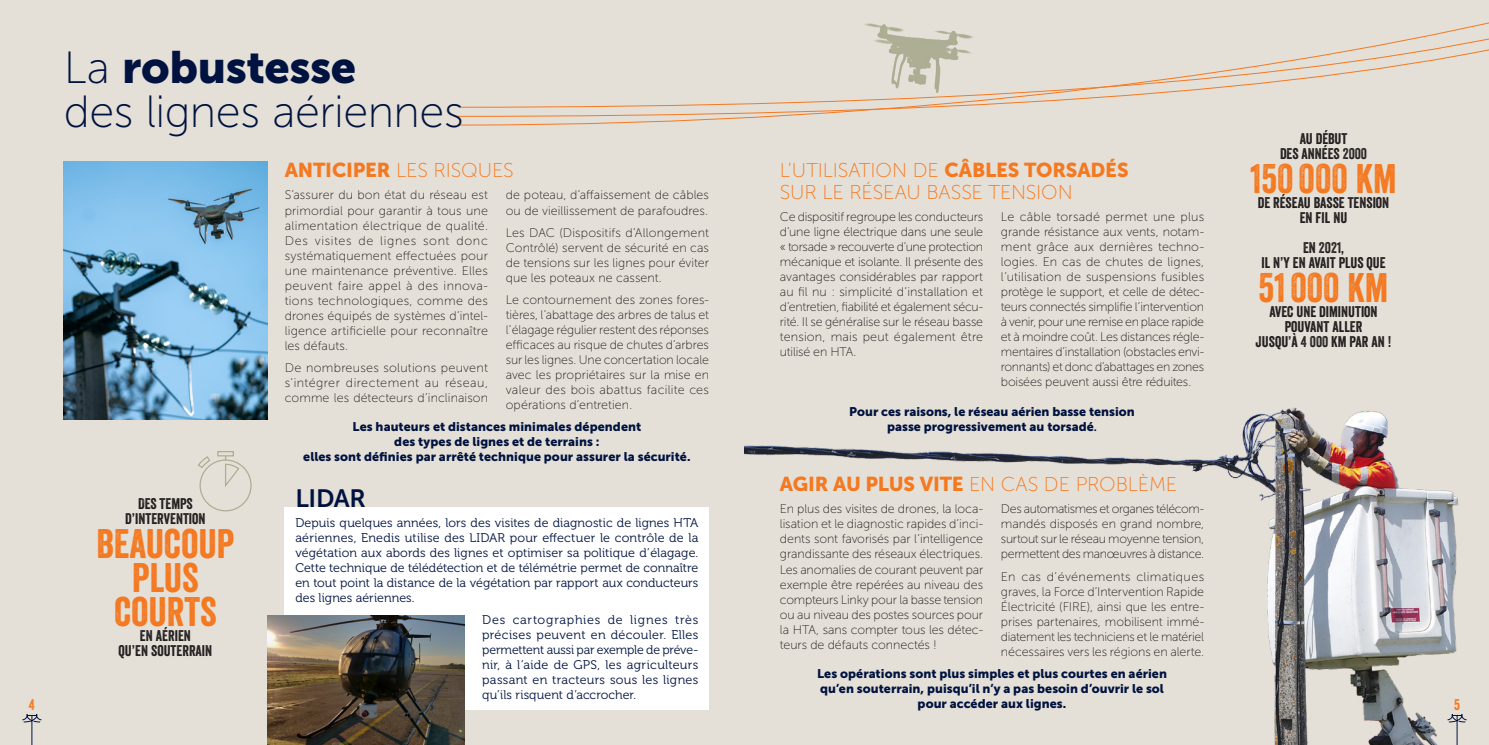
<style>
.page{position:relative;width:1489px;height:745px;background:#fff}
.page>*{position:absolute;margin:0;border:0;box-sizing:border-box;transform-origin:0 0}
.t1{font:45px "Museo Sans 100";letter-spacing:-.01em;color:#001340}
.t2{font:45px "Museo Sans 900";letter-spacing:-.01em;color:#001340}
.t3{font:40px/33.8px "Veneer";color:#f47921;text-align:center}
.t4{font:25px "Museo Sans 700";letter-spacing:-.015em;color:#001340}
.t5{font:20px/21.2px "Museo Sans 100";letter-spacing:-.01em;color:#f47921}
.t6{font:15px/15px "Veneer";color:#231f20;text-align:center}
.t7{font:15px "Veneer";color:#f47921}
.t8{font:12.5px/15px "Museo Sans 100";letter-spacing:-.005em;color:#231f20;text-align:justify}
.t9{font:12.5px/15px "Museo 300";letter-spacing:.005em;color:#001340;text-align:justify}
.t10{font:12.5px/15px "Museo Sans 900";color:#001340;text-align:center}
.s1{font-family:"Museo Sans 100"}
.s2{font-family:"Museo Sans 900"}
.s3{font-family:"Minion Pro";font-weight:700}
</style>
<div class="page">
<div style="left:0;top:0;width:1488px;height:744px;background:#e5e0d7"></div>
<img style="left:744px;top:407px;width:723px;height:337px">
<svg style="left:1446px;top:713px;width:20px;height:31px"></svg>
<svg style="left:22px;top:714px;width:20px;height:30px"></svg>
<svg style="left:458px;top:117px;width:309px;height:9px"></svg>
<svg style="left:456px;top:108px;width:462px;height:9px"></svg>
<svg style="left:459px;top:22px;width:1029px;height:86px"></svg>
<img style="left:864px;top:24px;width:109px;height:68px">
<div style="left:285px;top:506px;width:424px;height:203px;background:#fff"></div>
<img style="left:267px;top:615px;width:197px;height:129px">
<img style="left:64px;top:161px;width:203px;height:258px">
<svg style="left:198px;top:451px;width:54px;height:60px"></svg>
<h1 class="t2" style="left:64px;top:42px;width:294px"><span class="s1">La</span> robustesse</h1>
<h1 class="t1" style="left:64px;top:88px;width:401px">des lignes aériennes</h1>
<h3 class="t5" style="left:285px;top:160px;width:231px"><span class="s2">ANTICIPER</span> LES RISQUES</h3>
<p class="t8" style="left:285px;top:188px;width:205px">S’assurer du bon état du réseau est primordial pour garantir à tous une alimentation électrique de qualité.<br>Des visites de lignes sont donc systématiquement effectuées pour une maintenance préventive. Elles peuvent faire appel à des innova&shy;tions technologiques, comme des drones équipés de systèmes d’intel&shy;ligence artificielle pour reconnaître les défauts.</p>
<p class="t8" style="left:285px;top:360px;width:205px">De nombreuses solutions peuvent s’intégrer directement au réseau, comme les détecteurs d’inclinaison</p>
<p class="t8" style="left:506px;top:188px;width:205px">de poteau, d’affaissement de câbles ou de vieillissement de parafoudres.</p>
<p class="t8" style="left:506px;top:225px;width:205px">Les DAC (Dispositifs d’Allongement Contrôlé) servent de sécurité en cas de tensions sur les lignes pour éviter que les poteaux ne cassent.</p>
<p class="t8" style="left:506px;top:292px;width:205px">Le contournement des zones fores&shy;tières, l’abattage des arbres de talus et l’élagage régulier restent des réponses efficaces au risque de chutes d’arbres sur les lignes. Une concertation locale avec les propriétaires sur la mise en valeur des bois abattus facilite ces opérations d’entretien.</p>
<p class="t10" style="left:303px;top:419px;width:389px">Les hauteurs et distances minimales dépendent<br>des types de lignes et de terrains :<br>elles sont définies par arrêté technique pour assurer la sécurité.</p>
<h3 class="t5" style="left:780px;top:160px;width:350px">L’UTILISATION DE <span class="s2">CÂBLES TORSADÉS<br></span>SUR LE RÉSEAU BASSE TENSION</h3>
<p class="t8" style="left:780px;top:209px;width:205px">Ce dispositif regroupe les conducteurs d’une ligne électrique dans une seule « torsade » recouverte d’une protection mécanique et isolante. Il présente des avantages considérables par rapport au fil nu : simplicité d’installation et d’entretien, fiabilité et également sécu&shy;rité. Il se généralise sur le réseau basse tension, mais peut également être utilisé en HTA.</p>
<p class="t8" style="left:1000px;top:209px;width:205px">Le câble torsadé permet une plus grande résistance aux vents, notam&shy;ment grâce aux dernières techno&shy;logies. En cas de chutes de lignes, l’utilisation de suspensions fusibles protège le support, et celle de détec&shy;teurs connectés simplifie l’intervention à venir, pour une remise en place rapide et à moindre coût. Les distances régle&shy;mentaires d’installation (obstacles envi&shy;ronnants) et donc d’abattages en zones boisées peuvent aussi être réduites.</p>
<p class="t10" style="left:849px;top:403px;width:287px">Pour ces raisons, le réseau aérien basse tension passe progressivement au torsadé<span class="s3">.</span></p>
<p class="t6" style="left:1279px;top:131px;width:89px">AU DÉBUT<br>DES ANNÉES 2000</p>
<h2 class="t3" style="left:1250px;top:161px;width:148px">150 000 KM</h2>
<p class="t6" style="left:1257px;top:195px;width:133px">DE RÉSEAU BASSE TENSION<br>EN FIL NU</p>
<p class="t6" style="left:1261px;top:240px;width:126px">EN 2021,<br>IL N’Y EN AVAIT PLUS QUE</p>
<h2 class="t3" style="left:1258px;top:270px;width:131px">51 000 KM</h2>
<p class="t6" style="left:1255px;top:304px;width:137px">AVEC UNE DIMINUTION<br>POUVANT ALLER<br>JUSQU’À 4 000 KM PAR AN !</p>
<h3 class="t5" style="left:780px;top:473px;width:399px"><span class="s2">AGIR AU PLUS VITE</span> EN CAS DE PROBLÈME</h3>
<p class="t8" style="left:780px;top:501px;width:205px">En plus des visites de drones, la loca&shy;lisation et le diagnostic rapides d’inci&shy;dents sont favorisés par l’intelligence grandissante des réseaux électriques.<br>Les anomalies de courant peuvent par exemple être repérées au niveau des compteurs Linky pour la basse tension ou au niveau des postes sources pour la HTA, sans compter tous les détec&shy;teurs de défauts connectés !</p>
<p class="t8" style="left:1000px;top:501px;width:205px">Des automatismes et organes télécom&shy;mandés disposés en grand nombre, surtout sur le réseau moyenne tension, permettent des manœuvres à distance.</p>
<h3 class="t4" style="left:295px;top:483px;width:72px">LIDAR</h3>
<p class="t6" style="left:125px;top:496px;width:82px">DES TEMPS<br>D’INTERVENTION</p>
<h2 class="t3" style="left:97px;top:526px;width:139px">BEAUCOUP<br>PLUS<br>COURTS</h2>
<p class="t6" style="left:119px;top:627px;width:95px">EN AÉRIEN<br>QU’EN SOUTERRAIN</p>
<p class="t9" style="left:295px;top:514px;width:404px">Depuis quelques années, lors des visites de diagnostic de lignes HTA aériennes, Enedis utilise des LIDAR pour effectuer le contrôle de la végétation aux abords des lignes et optimiser sa politique d’élagage.<br>Cette technique de télédétection et de télémétrie permet de connaître en tout point la distance de la végétation par rapport aux conducteurs des lignes aériennes.</p>
<p class="t9" style="left:482px;top:611px;width:218px">Des cartographies de lignes très précises peuvent en découler. Elles permettent aussi par exemple de préve&shy;nir, à l’aide de GPS, les agriculteurs passant en tracteurs sous les lignes qu’ils risquent d’accrocher.</p>
<p class="t8" style="left:1000px;top:568px;width:205px">En cas d’événements climatiques graves, la Force d’Intervention Rapide Électricité (FIRE), ainsi que les entre&shy;prises partenaires, mobilisent immé&shy;diatement les techniciens et le matériel nécessaires vers les régions en alerte.</p>
<p class="t10" style="left:817px;top:665px;width:351px">Les opérations sont plus simples et plus courtes en aérien qu’en souterrain, puisqu’il n’y a pas besoin d’ouvrir le sol pour accéder aux lignes.</p>
<p class="t7" style="left:29px;top:694px;width:7px">4</p>
<p class="t7" style="left:1453px;top:694px;width:7px">5</p>
</div>
